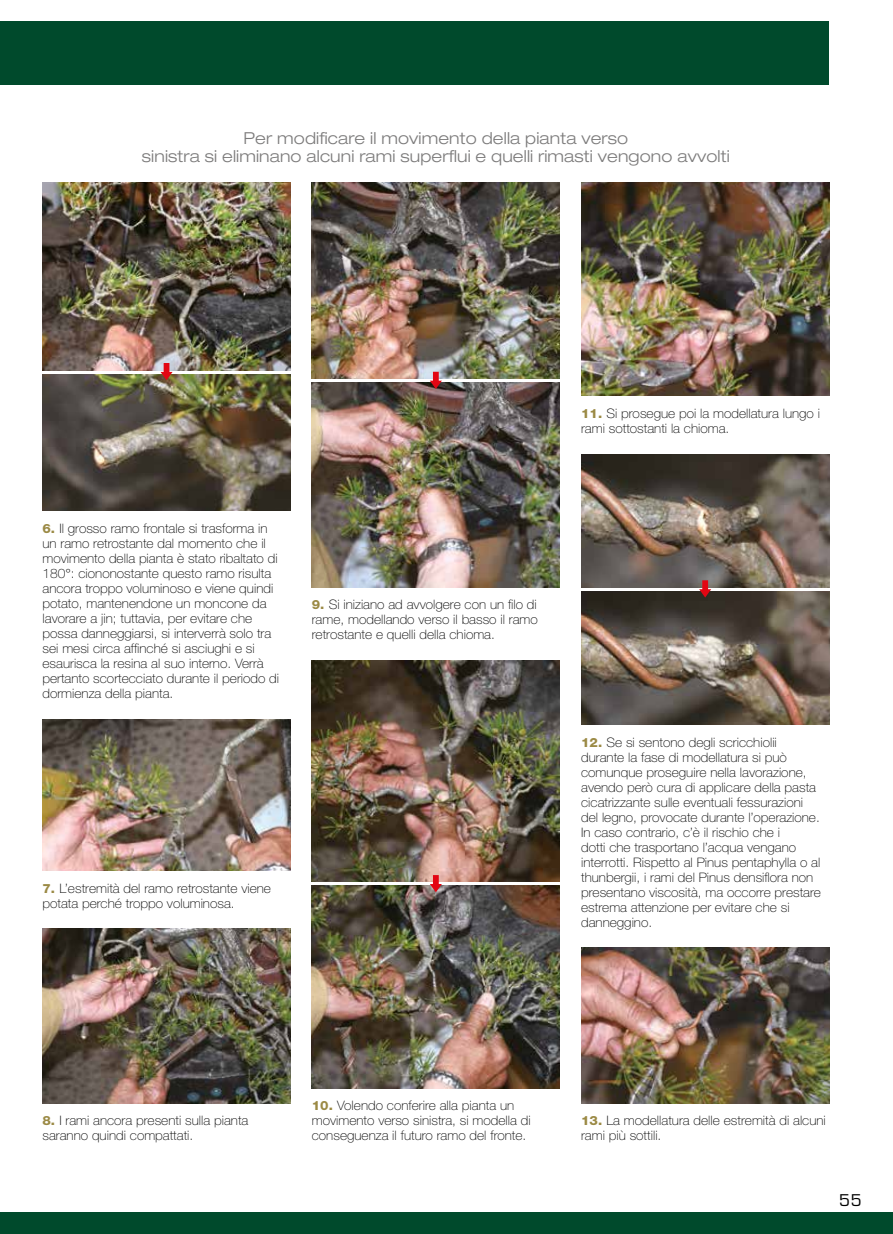
<style>
.page{position:relative;width:893px;height:1234px;background:#fff}
.page>*{position:absolute;margin:0;border:0;box-sizing:border-box;transform-origin:0 0}
.t1{font:300 expanded 16.5px/18px "Helvetica Neue LT Std";letter-spacing:.01em;color:#7c7b7b;text-align:center}
.t2{font:15.75px "Eurostile LT Std";color:#000}
.t3{font:100 13.05px/15px "Helvetica Neue LT Std";color:#000;scale:1.05 1}
.s1{font-weight:800;font-size:12.75px;color:#9b8a45}
</style>
<div class="page">
<div style="left:0;top:21px;width:829px;height:64px;background:#004a2c"></div>
<div style="left:0;top:1212px;width:893px;height:21px;background:#004a2c"></div>
<img style="left:43px;top:183px;width:248px;height:187px">
<img style="left:43px;top:374px;width:248px;height:137px">
<img style="left:43px;top:719px;width:248px;height:151px">
<img style="left:43px;top:928px;width:248px;height:174px">
<img style="left:312px;top:183px;width:248px;height:195px">
<img style="left:312px;top:382px;width:248px;height:205px">
<img style="left:312px;top:660px;width:248px;height:220px">
<img style="left:312px;top:885px;width:248px;height:202px">
<svg style="left:161px;top:363px;width:12px;height:17px"></svg>
<svg style="left:430px;top:371px;width:12px;height:18px"></svg>
<svg style="left:430px;top:874px;width:12px;height:18px"></svg>
<img style="left:581px;top:183px;width:248px;height:212px">
<img style="left:581px;top:454px;width:248px;height:133px">
<img style="left:581px;top:591px;width:248px;height:133px">
<img style="left:581px;top:947px;width:248px;height:155px">
<svg style="left:699px;top:580px;width:12px;height:17px"></svg>
<p class="t1" style="left:142px;top:129px;width:589px">Per modificare il movimento della pianta verso<br>sinistra si eliminano alcuni rami superflui e quelli rimasti vengono avvolti</p>
<p class="t3" style="left:43px;top:520px;width:227px"><span class="s1">6.</span> Il grosso ramo frontale si trasforma in un ramo retrostante dal momento che il movimento della pianta è stato ribaltato di 180°: ciononostante questo ramo risulta ancora troppo voluminoso e viene quindi potato, mantenendone un moncone da lavorare a jin; tuttavia, per evitare che possa danneggiarsi, si interverrà solo tra sei mesi circa affinché si asciughi e si esaurisca la resina al suo interno. Verrà pertanto scortecciato durante il periodo di dormienza della pianta.</p>
<p class="t3" style="left:312px;top:597px;width:217px;text-align:justify"><span class="s1">9.</span> Si iniziano ad avvolgere con un filo di rame, modellando verso il basso il ramo retrostante e quelli della chioma.</p>
<p class="t3" style="left:43px;top:880px;width:219px"><span class="s1">7.</span> L’estremità del ramo retrostante viene potata perché troppo voluminosa.</p>
<p class="t3" style="left:581px;top:405px;width:229px"><span class="s1">11.</span> Si prosegue poi la modellatura lungo i rami sottostanti la chioma.</p>
<p class="t3" style="left:581px;top:734px;width:230px"><span class="s1">12.</span> Se si sentono degli scricchiolii durante la fase di modellatura si può comunque proseguire nella lavorazione, avendo però cura di applicare della pasta cicatrizzante sulle eventuali fessurazioni del legno, provocate durante l’operazione.<br>In caso contrario, c’è il rischio che i<br>dotti che trasportano l’acqua vengano interrotti. Rispetto al Pinus pentaphylla o al thunbergii, i rami del Pinus densiflora non presentano viscosità, ma occorre prestare estrema attenzione per evitare che si danneggino.</p>
<p class="t3" style="left:43px;top:1112px;width:198px"><span class="s1">8.</span> I rami ancora presenti sulla pianta saranno quindi compattati.</p>
<p class="t3" style="left:312px;top:1097px;width:210px"><span class="s1">10.</span> Volendo conferire alla pianta un movimento verso sinistra, si modella di conseguenza il futuro ramo del fronte.</p>
<p class="t3" style="left:581px;top:1112px;width:235px"><span class="s1">13.</span> La modellatura delle estremità di alcuni rami più sottili.</p>
<p class="t2" style="left:839px;top:1190px;width:24px">55</p>
</div>
